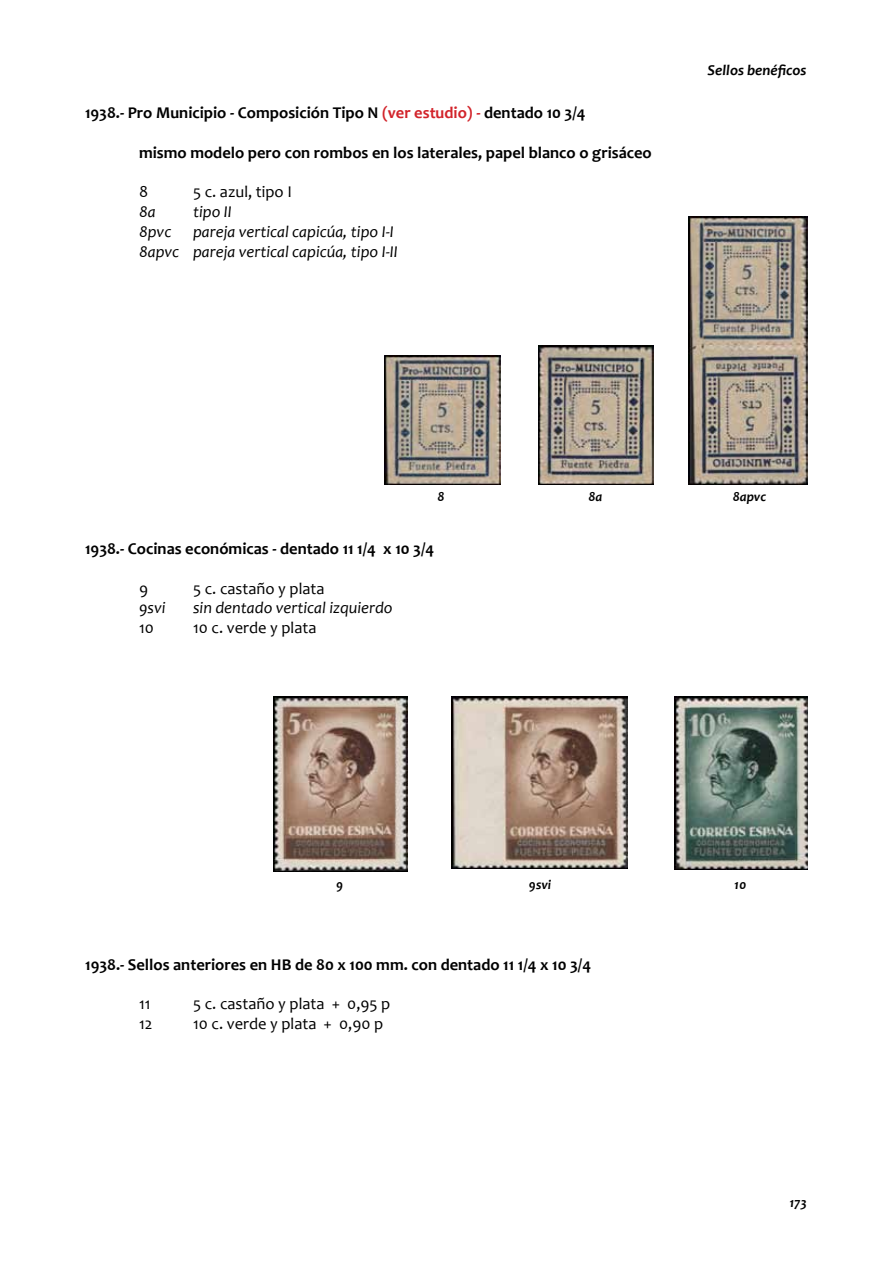
<style>
.page{position:relative;width:893px;height:1263px;background:#fff}
.page>*{position:absolute;margin:0;border:0;box-sizing:border-box;transform-origin:0 0}
.t1{font:700 16.5px "Candara";color:#000}
.t2{font:italic 16.5px/19.8px "Candara";color:#000;text-align:right}
.t3{font:16.5px "Candara";color:#000}
.t4{font:italic 700 15px "Candara";color:#000}
.t5{font:italic 700 13.5px "Candara";color:#000}
.s1{color:#d2232a}
</style>
<div class="page">
<img style="left:273px;top:697px;width:134px;height:174px">
<img style="left:674px;top:697px;width:134px;height:172px">
<img style="left:452px;top:697px;width:176px;height:171px">
<img style="left:689px;top:217px;width:119px;height:268px">
<img style="left:384px;top:355px;width:117px;height:130px">
<img style="left:538px;top:345px;width:116px;height:139px">
<p class="t1" style="left:85px;top:103px;width:502px">1938.- Pro Municipio - Composición Tipo N <span class="s1">(ver estudio) -</span> dentado 10 3/4</p>
<p class="t1" style="left:139px;top:142px;width:514px">mismo modelo pero con rombos en los laterales, papel blanco o grisáceo</p>
<p class="t3" style="left:139px;top:182px;width:11px">8</p>
<p class="t3" style="left:193px;top:182px;width:100px">5 c. azul, tipo I</p>
<p class="t2" style="left:139px;top:202px;width:18px">8a</p>
<p class="t2" style="left:193px;top:202px;width:40px">tipo II</p>
<p class="t2" style="left:139px;top:222px;width:34px">8pvc</p>
<p class="t2" style="left:139px;top:222px;width:260px">pareja vertical capicúa, tipo I-I<br>8apvc pareja vertical capicúa, tipo I-II</p>
<p class="t4" style="left:708px;top:60px;width:100px">Sellos benéficos</p>
<p class="t5" style="left:438px;top:488px;width:9px">8</p>
<p class="t5" style="left:588px;top:488px;width:15px">8a</p>
<p class="t5" style="left:733px;top:488px;width:35px">8apvc</p>
<p class="t1" style="left:85px;top:538px;width:351px">1938.- Cocinas económicas - dentado 11 1/4 x 10 3/4</p>
<p class="t3" style="left:139px;top:578px;width:11px">9</p>
<p class="t3" style="left:193px;top:578px;width:133px">5 c. castaño y plata</p>
<p class="t2" style="left:139px;top:598px;width:28px">9svi</p>
<p class="t2" style="left:193px;top:598px;width:201px">sin dentado vertical izquierdo</p>
<p class="t3" style="left:139px;top:617px;width:16px">10</p>
<p class="t3" style="left:193px;top:617px;width:125px">10 c. verde y plata</p>
<p class="t5" style="left:336px;top:876px;width:9px">9</p>
<p class="t5" style="left:529px;top:876px;width:24px">9svi</p>
<p class="t5" style="left:734px;top:876px;width:14px">10</p>
<p class="t1" style="left:85px;top:954px;width:508px">1938.- Sellos anteriores en HB de 80 x 100 mm. con dentado 11 1/4 x 10 3/4</p>
<p class="t3" style="left:139px;top:994px;width:13px">11</p>
<p class="t3" style="left:193px;top:994px;width:199px">5 c. castaño y plata + 0,95 p</p>
<p class="t3" style="left:139px;top:1013px;width:15px">12</p>
<p class="t3" style="left:193px;top:1013px;width:191px">10 c. verde y plata + 0,90 p</p>
<p class="t5" style="left:789px;top:1194px;width:19px">173</p>
</div>
